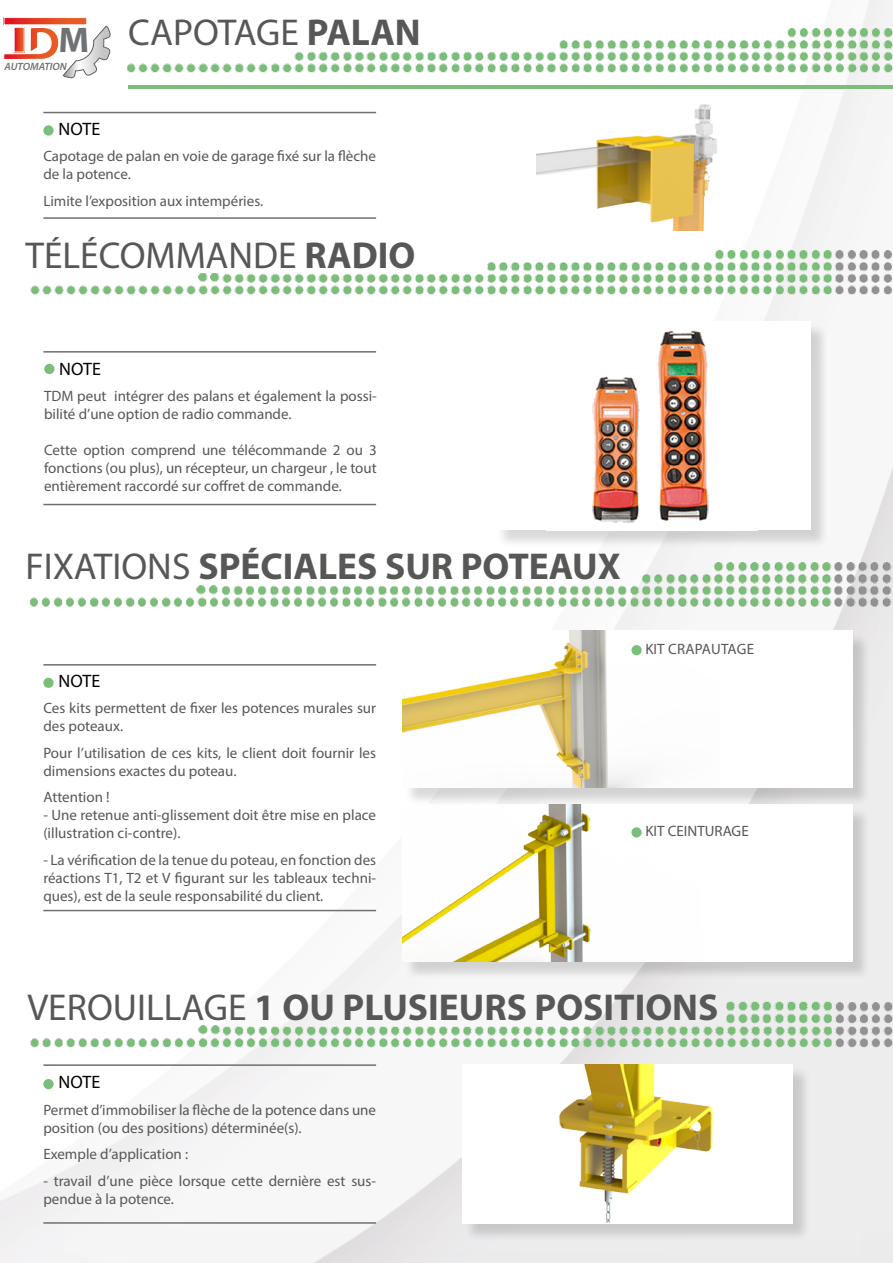
<style>
.page{position:relative;width:893px;height:1263px;background:#fff}
.page>*{position:absolute;margin:0;border:0;box-sizing:border-box;transform-origin:0 0}
.t1{font:700 37.5px "Myriad Pro";color:#575756}
.t2{font:37.5px "Myriad Pro";color:#575756}
.t3{font:700 35.7px "Myriad Pro";color:#6f7274}
.t4{font:18px "Myriad Pro";color:#000}
.t5{font:15px/18px "Myriad Pro";color:#575756}
.t6{font:italic 600 10.5px "Myriad Pro";color:#6f7274}
.s1{font-weight:700}
.s2{font-weight:400}
</style>
<div class="page">
<img style="left:0;top:0;width:893px;height:1263px">
<hr style="left:129px;top:85px;width:764px;height:4px;background:#7bbe7a">
<img style="left:128px;top:29px;width:765px;height:48px">
<img style="left:28px;top:250px;width:865px;height:48px">
<hr style="left:43px;top:664px;width:333px;height:2px;background:#706f6f">
<hr style="left:43px;top:112px;width:333px;height:1px;background:#706f6f">
<hr style="left:43px;top:910px;width:333px;height:1px;background:#706f6f">
<hr style="left:43px;top:217px;width:333px;height:2px;background:#706f6f">
<div style="left:43px;top:678px;width:11px;height:10px;background:#7bbe7a;border-radius:50%"></div>
<div style="left:44px;top:364px;width:10px;height:10px;background:#7bbe7a;border-radius:50%"></div>
<div style="left:43px;top:125px;width:11px;height:11px;background:#7bbe7a;border-radius:50%"></div>
<div style="left:404px;top:806px;width:467px;height:175px;background:#000;opacity:.15"></div>
<div style="left:402px;top:805px;width:450px;height:157px;background:#fff"></div>
<img style="left:402px;top:807px;width:240px;height:155px">
<div style="left:631px;top:827px;width:11px;height:10px;background:#7bbe7a;border-radius:50%"></div>
<div style="left:404px;top:632px;width:467px;height:175px;background:#000;opacity:.15"></div>
<div style="left:402px;top:630px;width:450px;height:158px;background:#fff"></div>
<img style="left:402px;top:630px;width:240px;height:158px">
<img style="left:28px;top:562px;width:865px;height:55px">
<div style="left:631px;top:645px;width:11px;height:10px;background:#7bbe7a;border-radius:50%"></div>
<img style="left:537px;top:101px;width:230px;height:129px">
<div style="left:43px;top:1079px;width:11px;height:10px;background:#7bbe7a;border-radius:50%"></div>
<hr style="left:43px;top:1064px;width:333px;height:2px;background:#706f6f">
<hr style="left:43px;top:1222px;width:333px;height:2px;background:#706f6f">
<div style="left:464px;top:1066px;width:347px;height:176px;background:#000;opacity:.15"></div>
<div style="left:462px;top:1064px;width:330px;height:160px;background:#fff"></div>
<img style="left:559px;top:1064px;width:154px;height:158px">
<img style="left:28px;top:1003px;width:865px;height:44px">
<img style="left:726px;top:1001px;width:106px;height:22px">
<div style="left:496px;top:323px;width:333px;height:226px;background:#000;opacity:.15"></div>
<div style="left:494px;top:321px;width:316px;height:209px;background:#fff"></div>
<img style="left:592px;top:330px;width:117px;height:193px">
<hr style="left:43px;top:504px;width:333px;height:1px;background:#706f6f">
<hr style="left:43px;top:351px;width:333px;height:2px;background:#706f6f">
<img style="left:196px;top:1026px;width:25px;height:10px">
<img style="left:195px;top:586px;width:25px;height:10px">
<img style="left:196px;top:274px;width:25px;height:10px">
<svg style="left:3px;top:26px;width:108px;height:52px"></svg>
<svg style="left:16px;top:29px;width:6px;height:21px"></svg>
<svg style="left:6px;top:19px;width:79px;height:4px"></svg>
<div style="left:4px;top:17px;width:83px;height:8px;border:1px solid #fff"></div>
<h2 class="t3" style="left:58px;top:17px;width:32px">M</h2>
<p class="t6" style="left:5px;top:59px;width:64px">AUTOMATION</p>
<h1 class="t2" style="left:128px;top:10px;width:294px">CAPOTAGE <span class="s1">PALAN</span></h1>
<p class="t4" style="left:59px;top:117px;width:43px">NOTE</p>
<p class="t5" style="left:43px;top:147px;width:334px">Capotage de palan en voie de garage fixé sur la flèche de la potence.</p>
<p class="t5" style="left:43px;top:191px;width:221px">Limite l’exposition aux intempéries.</p>
<h1 class="t2" style="left:26px;top:232px;width:391px">TÉLÉCOMMANDE <span class="s1">RADIO</span></h1>
<p class="t4" style="left:59px;top:358px;width:43px">NOTE</p>
<p class="t5" style="left:44px;top:387px;width:334px">TDM peut intégrer des palans et également la possi&shy;bilité d’une option de radio commande.</p>
<p class="t5" style="left:44px;top:441px;width:334px;text-align:justify">Cette option comprend une télécommande 2 ou 3 fonctions (ou plus), un récepteur, un chargeur , le tout entièrement raccordé sur coffret de commande.</p>
<h1 class="t1" style="left:26px;top:542px;width:597px"><span class="s2">FIXATIONS</span> SPÉCIALES SUR POTEAUX</h1>
<p class="t4" style="left:59px;top:670px;width:43px">NOTE</p>
<p class="t5" style="left:43px;top:699px;width:334px">Ces kits permettent de fixer les potences murales sur des poteaux.</p>
<p class="t5" style="left:43px;top:744px;width:334px">Pour l’utilisation de ces kits, le client doit fournir les dimensions exactes du poteau.</p>
<p class="t5" style="left:43px;top:788px;width:68px">Attention !</p>
<p class="t5" style="left:43px;top:806px;width:334px">- Une retenue anti-glissement doit être mise en place (illustration ci-contre).</p>
<p class="t5" style="left:43px;top:851px;width:334px;text-align:justify">- La vérification de la tenue du poteau, en fonction des réactions T1, T2 et V figurant sur les tableaux techni&shy;ques), est de la seule responsabilité du client.</p>
<p class="t5" style="left:645px;top:640px;width:110px">KIT CRAPAUTAGE</p>
<p class="t5" style="left:645px;top:822px;width:105px">KIT CEINTURAGE</p>
<h1 class="t1" style="left:27px;top:983px;width:693px"><span class="s2">VEROUILLAGE</span> 1 OU PLUSIEURS POSITIONS</h1>
<p class="t4" style="left:59px;top:1071px;width:43px">NOTE</p>
<p class="t5" style="left:43px;top:1100px;width:334px">Permet d’immobiliser la flèche de la potence dans une position (ou des positions) déterminée(s).</p>
<p class="t5" style="left:43px;top:1145px;width:146px">Exemple d’application :</p>
<p class="t5" style="left:43px;top:1171px;width:334px">- travail d’une pièce lorsque cette dernière est sus&shy;pendue à la potence.</p>
</div>
